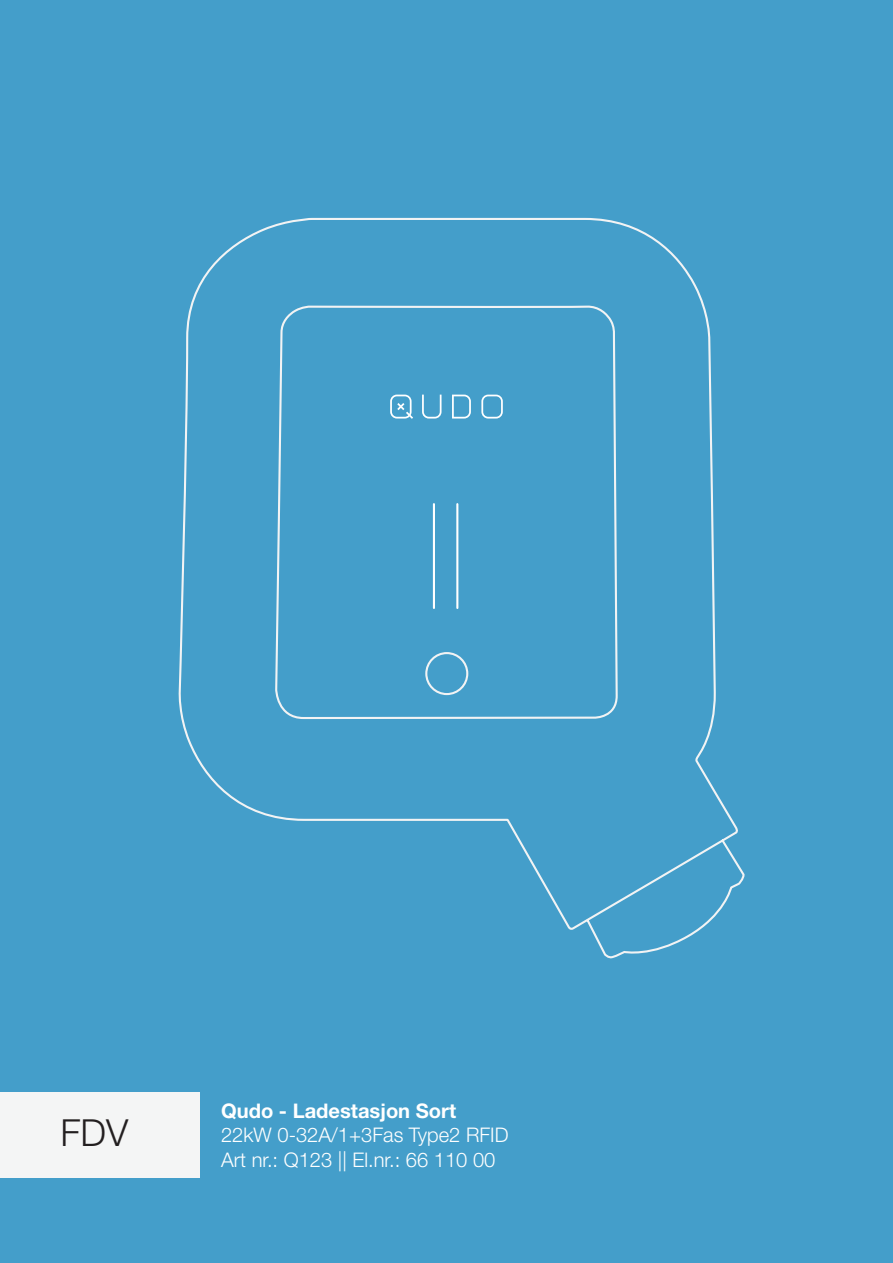
<style>
.page{position:relative;width:893px;height:1263px;background:#449eca}
.page>*{position:absolute;margin:0;border:0;box-sizing:border-box;transform-origin:0 0}
.t1{font:300 37.35px "Helvetica Neue LT Pro";color:#231f20}
.t2{font:300 20.1px "Helvetica Neue LT Pro";color:#fff}
.t3{font:700 20.1px "Helvetica Neue LT Pro";color:#fff}
</style>
<div class="page">
<div style="left:0;top:1092px;width:200px;height:86px;background:#f4f5f5"></div>
<svg style="left:178px;top:217px;width:567px;height:741px"></svg>
<hr style="left:433px;top:504px;width:2px;height:104px;background:#fff">
<hr style="left:456px;top:504px;width:2px;height:104px;background:#fff">
<svg style="left:390px;top:395px;width:23px;height:24px"></svg>
<svg style="left:422px;top:395px;width:19px;height:23px"></svg>
<svg style="left:452px;top:395px;width:19px;height:23px"></svg>
<svg style="left:481px;top:395px;width:22px;height:23px"></svg>
<p class="t1" style="left:60px;top:1109px;width:69px">FDV</p>
<p class="t3" style="left:221px;top:1098px;width:237px">Qudo - Ladestasjon Sort</p>
<p class="t2" style="left:221px;top:1123px;width:289px">22kW 0-32A/1+3Fas Type2 RFID</p>
<p class="t2" style="left:221px;top:1148px;width:276px">Art nr.: Q123 || El.nr.: 66 110 00</p>
</div>
